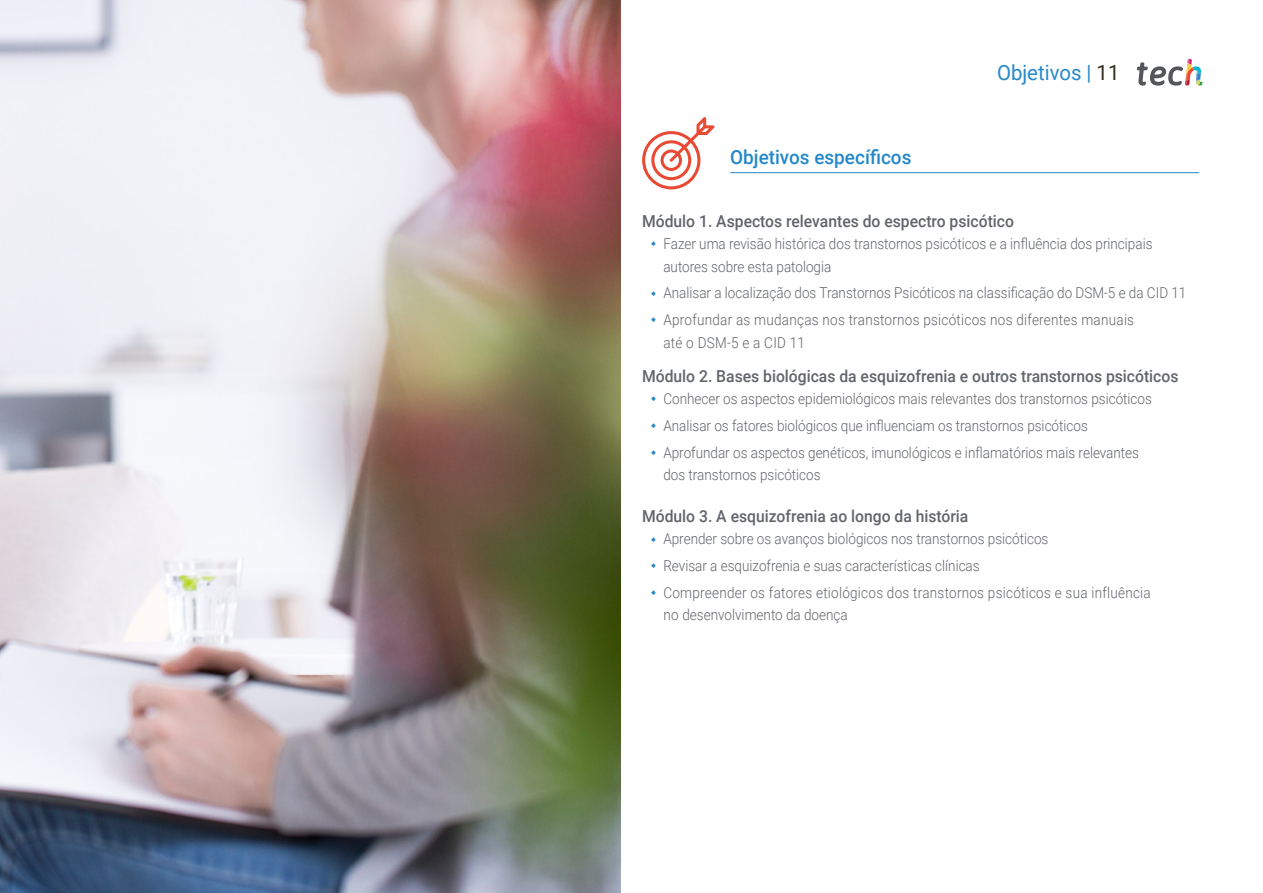
<style>
.page{position:relative;width:1263px;height:893px;background:#fff}
.page>*{position:absolute;margin:0;border:0;box-sizing:border-box;transform-origin:0 0}
.t1{font:21px "Roboto";color:#2488c9}
.t2{font:500 19.5px "Roboto";color:#2488c9}
.t3{font:500 16.5px "Roboto";color:#61646a;scale:.95 1}
.t4{font:300 15px/26.7px "Roboto";color:#61646a;scale:.9 1}
.t5{font:300 15px "Roboto";letter-spacing:.02em;color:#61646a;scale:.9 1}
.s1{color:#312e20}
</style>
<div class="page">
<hr style="left:730px;top:172px;width:469px;height:1px;background:#2488c9">
<svg style="left:642px;top:117px;width:72px;height:72px"></svg>
<img style="left:0;top:0;width:621px;height:893px">
<svg style="left:1137px;top:59px;width:65px;height:27px"></svg>
<h2 class="t2" style="left:730px;top:144px;width:183px">Objetivos específicos</h2>
<h1 class="t1" style="left:997px;top:57px;width:124px">Objetivos | <span class="s1">11</span></h1>
<p class="t3" style="left:642px;top:209px;width:393px">Módulo 1. Aspectos relevantes do espectro psicótico</p>
<p class="t4" style="left:663px;top:232px;width:545px;line-height:22.5px">Fazer uma revisão histórica dos transtornos psicóticos e a influência dos principais autores sobre esta patologia</p>
<p class="t4" style="left:663px;top:279px;width:583px">Analisar a localização dos Transtornos Psicóticos na classificação do DSM-5 e da CID 11<br>Aprofundar as mudanças nos transtornos psicóticos nos diferentes manuais</p>
<p class="t5" style="left:663px;top:332px;width:159px">até o DSM-5 e a CID 11</p>
<p class="t3" style="left:642px;top:364px;width:566px">Módulo 2. Bases biológicas da esquizofrenia e outros transtornos psicóticos</p>
<p class="t4" style="left:663px;top:385px;width:544px">Conhecer os aspectos epidemiológicos mais relevantes dos transtornos psicóticos<br>Analisar os fatores biológicos que influenciam os transtornos psicóticos<br>Aprofundar os aspectos genéticos, imunológicos e inflamatórios mais relevantes</p>
<p class="t4" style="left:663px;top:461px;width:176px">dos transtornos psicóticos</p>
<p class="t3" style="left:642px;top:505px;width:345px">Módulo 3. A esquizofrenia ao longo da história</p>
<p class="t4" style="left:663px;top:525px;width:543px">Aprender sobre os avanços biológicos nos transtornos psicóticos<br>Revisar a esquizofrenia e suas características clínicas<br>Compreender os fatores etiológicos dos transtornos psicóticos e sua influência</p>
<p class="t4" style="left:663px;top:601px;width:206px">no desenvolvimento da doença</p>
</div>
